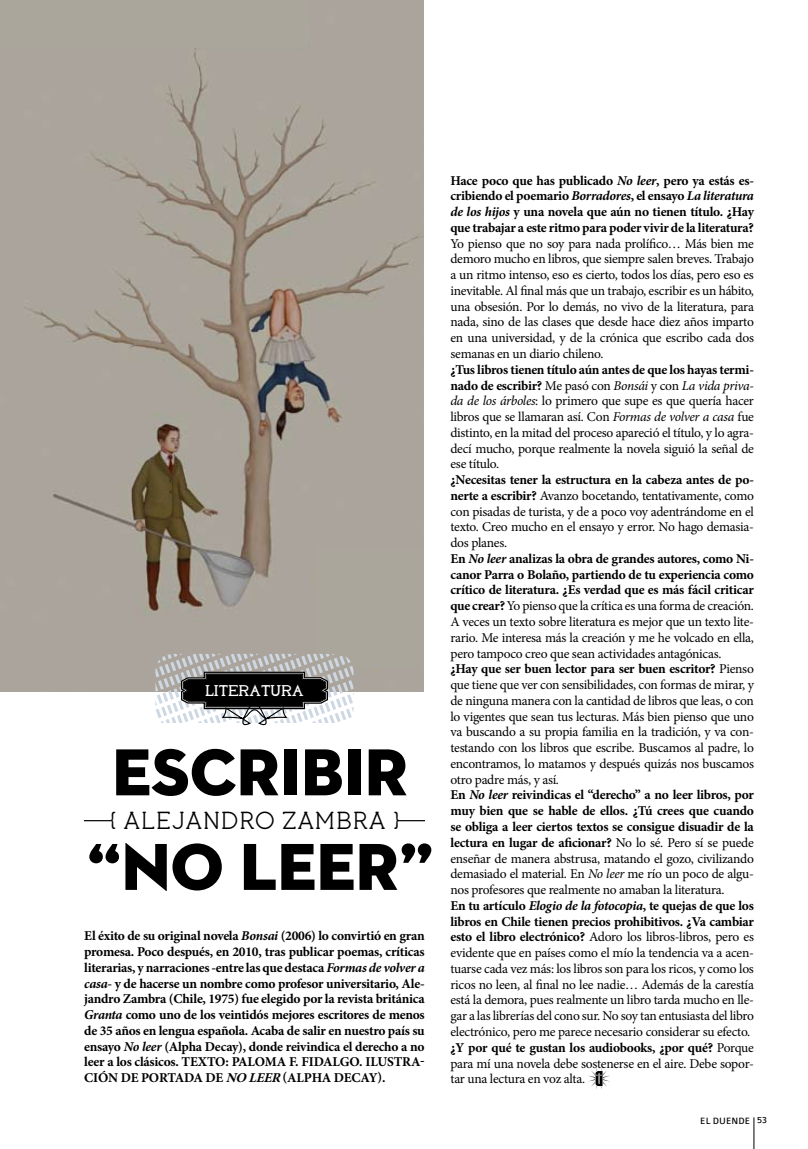
<style>
.page{position:relative;width:808px;height:1149px;background:#fff}
.page>*{position:absolute;margin:0;border:0;box-sizing:border-box;transform-origin:0 0}
.t1{font:67.5px/94.5px "Neutraface 2 Display Titling";color:#000;text-align:center}
.t2{font:23.55px "pironv 2";letter-spacing:-.01em;color:#000}
.t3{font:15.3px "Oleo";letter-spacing:.055em;color:#fff}
.t4{font:13.5px/15.8px "Minion Pro";letter-spacing:-.02em;color:#000;text-align:justify}
.t5{font:700 13.5px/15.8px "Minion Pro";letter-spacing:-.02em;color:#000;text-align:justify}
.t6{font:9.75px "Colaborate";color:#000}
.s1{font-style:italic}
.s2{font-weight:700}
.s3{font-weight:700;font-style:italic}
</style>
<div class="page">
<hr style="left:753px;top:1116px;width:1px;height:32px;background:#000">
<img style="left:0;top:0;width:424px;height:691px">
<div style="left:317px;top:547px;width:106px;height:120px;background:#aaa69c"></div>
<div style="left:157px;top:0;width:151px;height:48px;background:#aaa69c"></div>
<div style="left:0;top:0;width:157px;height:48px;background:#aaa69c"></div>
<hr style="left:84px;top:819px;width:27px;height:2px;background:#000">
<hr style="left:398px;top:819px;width:27px;height:2px;background:#000">
<svg style="left:588px;top:1068px;width:22px;height:21px"></svg>
<svg style="left:155px;top:653px;width:198px;height:73px"></svg>
<p class="t3" style="left:206px;top:680px;width:99px">LITERATURA</p>
<h1 class="t1" style="left:87px;top:725px;width:348px">ESCRIBIR “NO LEER”</h1>
<h2 class="t2" style="left:109px;top:806px;width:293px">{ ALEJANDRO ZAMBRA }</h2>
<p class="t5" style="left:84px;top:927px;width:342px">El éxito de su original novela <span class="s1">Bonsai</span> (2006) lo convirtió en gran promesa. Poco después, en 2010, tras publicar poemas, críticas literarias, y narraciones -entre las que destaca <span class="s1">Formas de volver a casa</span>- y de hacerse un nombre como profesor universitario, Ale&shy;jandro Zambra (Chile, 1975) fue elegido por la revista británica <span class="s1">Granta</span> como uno de los veintidós mejores escritores de menos de 35 años en lengua española. Acaba de salir en nuestro país su ensayo <span class="s1">No leer</span> (Alpha Decay), donde reivindica el derecho a no leer a los clásicos. Texto: Paloma F. Fidalgo. ilustra&shy;ción de portada</p>
<p class="t5" style="left:206px;top:1069px;width:139px">de <span class="s1">NO LEER</span>(alpha deca</p>
<p class="t5" style="left:369px;top:1069px;width:18px">y).</p>
<p class="t5" style="left:450px;top:172px;width:305px">Hace poco que has publicado <span class="s1">No leer</span>, pero ya estás es&shy;cribiendo el poemario <span class="s1">Borradores</span>, el ensayo <span class="s1">La literatura de los hijos</span> y una novela que aún no tienen título. ¿Hay que trabajar a este ritmo para poder vivir de la literatura?</p>
<p class="t4" style="left:450px;top:235px;width:305px">Yo pienso que no soy para nada prolífico… Más bien me demoro mucho en libros, que siempre salen breves. Trabajo a un ritmo intenso, eso es cierto, todos los días, pero eso es inevitable. Al final más que un trabajo, escribir es un hábito, una obsesión. Por lo demás, no vivo de la literatura, para nada, sino de las clases que desde hace diez años imparto en una universidad, y de la crónica que escribo cada dos semanas en un diario chileno.</p>
<p class="t4" style="left:450px;top:361px;width:305px"><span class="s2">¿Tus libros tienen título aún antes de que los hayas termi&shy;nado de escribir?</span> Me pasó con <span class="s1">Bonsái</span> y con <span class="s1">La vida priva&shy;da de los árboles</span>: lo primero que supe es que quería hacer libros que se llamaran así. Con <span class="s1">Formas de volver a casa</span> fue distinto, en la mitad del proceso apareció el título, y lo agra&shy;decí mucho, porque realmente la novela siguió la señal de ese título.</p>
<p class="t4" style="left:450px;top:472px;width:305px;text-align:left"><span class="s2">¿Necesitas tener la estructura en la cabeza antes de po&shy;nerte a escribir?</span> Avanzo bocetando, tentativamente, como con pisadas de turista, y de a poco voy adentrándome en el texto. Creo mucho en el ensayo y error. No hago demasia&shy;dos planes.<br><span class="s2">En</span> <span class="s3">No leer</span> <span class="s2">analizas la obra de grandes autores, como Ni&shy;canor Parra o Bolaño, partiendo de tu experiencia como crítico de literatura. ¿Es verdad que es más fácil criticar que crear?</span> Yo pienso que la crítica es una forma de creación.<br>A veces un texto sobre literatura es mejor que un texto lite&shy;rario. Me interesa más la creación y me he volcado en ella, pero tampoco creo que sean actividades antagónicas.<br><span class="s2">¿Hay que ser buen lector para ser buen escritor?</span> Pienso que tiene que ver con sensibilidades, con formas de mirar, y de ninguna manera con la cantidad de libros que leas, o con lo vigentes que sean tus lecturas. Más bien pienso que uno va buscando a su propia familia en la tradición, y va con&shy;testando con los libros que escribe. Buscamos al padre, lo encontramos, lo matamos y después quizás nos buscamos otro padre más, y así.<br><span class="s2">En</span> <span class="s3">No leer</span> <span class="s2">reivindicas el “derecho” a no leer libros, por muy bien que se hable de ellos. ¿Tú crees que cuando se obliga a leer ciertos textos se consigue disuadir de la lectura en lugar de aficionar?</span> No lo sé. Pero sí se puede enseñar de manera abstrusa, matando el gozo, civilizando demasiado el material. En <span class="s1">No leer</span> me río un poco de algu&shy;nos profesores que realmente no amaban la literatura.<br><span class="s2">En tu artículo</span> <span class="s3">Elogio de la fotocopia</span><span class="s2">, te quejas de que los libros en Chile tienen precios prohibitivos. ¿Va cambiar esto el libro electrónico?</span> Adoro los libros-libros, pero es evidente que en países como el mío la tendencia va a acen&shy;tuarse cada vez más: los libros son para los ricos, y como los ricos no leen, al final no lee nadie… Además de la carestía está la demora, pues realmente un libro tarda mucho en lle&shy;gar a las librerías del cono sur. No soy tan entusiasta del libro electrónico, pero me parece necesario considerar su efecto. <span class="s2">¿Y por qué te gustan los audiobooks, ¿por qué?</span> Porque para mí una novela debe sostenerse en el aire. Debe sopor&shy;tar una lectura en voz alta.</p>
<p class="t6" style="left:700px;top:1115px;width:69px">EL DUENDE 53</p>
</div>
